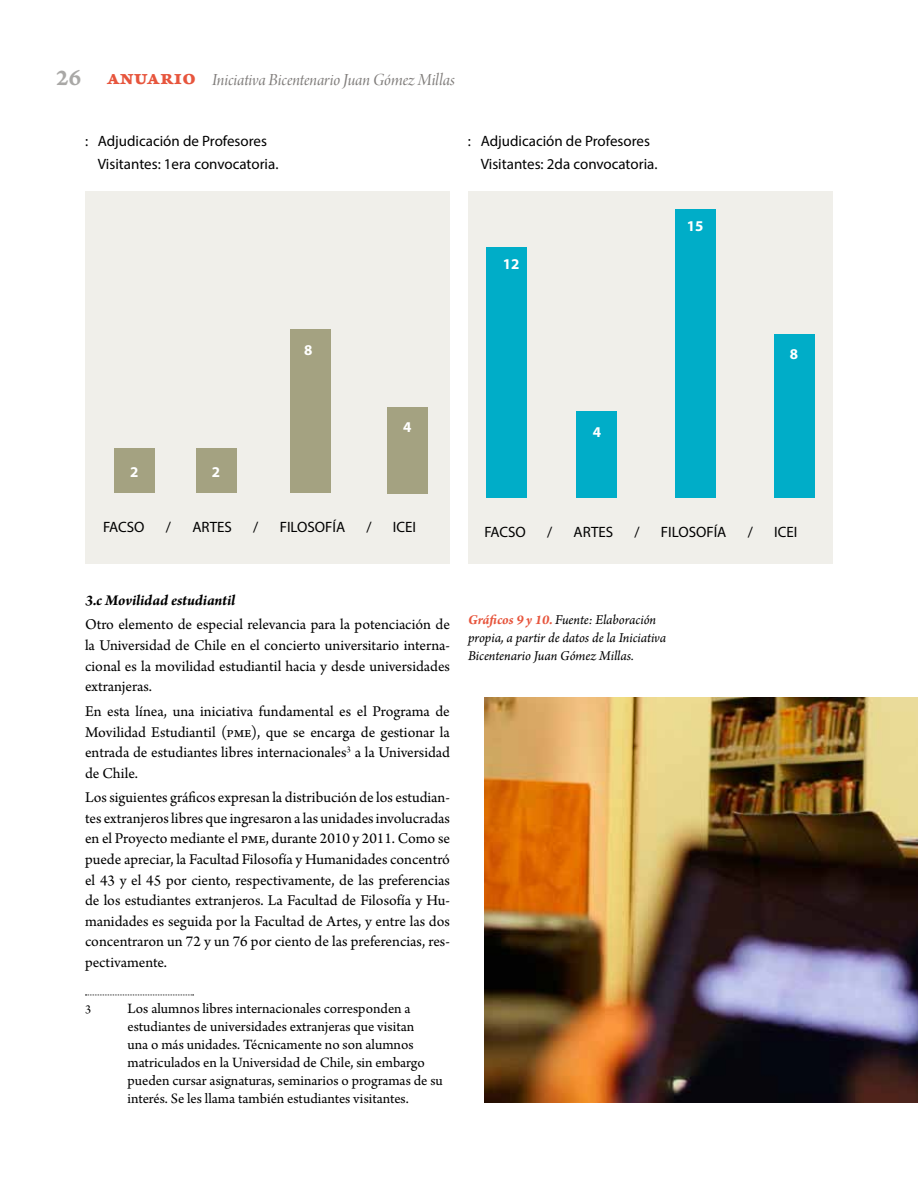
<style>
.page{position:relative;width:918px;height:1188px;background:#fff}
.page>*{position:absolute;margin:0;border:0;box-sizing:border-box;transform-origin:0 0}
.t1{font:18px "Arno Pro Italic Display";letter-spacing:-.005em;color:#7f7c7a}
.t2{font:15.75px/20.5px "Arno Pro";color:#000;text-align:justify}
.t3{font:italic 700 15.75px "Arno Pro";letter-spacing:-.005em;color:#000}
.t4{font:15px/18px "Arno Pro";color:#000}
.t5{font:15px/22.5px "Myriad Pro";color:#000}
.t6{font:700 15px "Myriad Pro";color:#fff}
.t7{font:italic 14.25px/18px "Arno Pro";letter-spacing:-.005em;color:#000}
.t8{font:12.75px "Arno Pro";color:#000}
.s1{font-family:"Arno Pro Smbd Caption";font-size:24px;color:#a9a8a6}
.s2{font-family:"Arno Pro Bold Caption";font-size:22.35px;color:#e7553d}
.s3{font-weight:700;color:#e7553d}
</style>
<div class="page">
<div style="left:85px;top:191px;width:365px;height:372px;background:#f0efea"></div>
<div style="left:468px;top:191px;width:365px;height:372px;background:#f0efea"></div>
<svg style="left:85px;top:995px;width:109px;height:1px"></svg>
<div style="left:114px;top:449px;width:41px;height:44px;background:#a4a281"></div>
<div style="left:487px;top:247px;width:40px;height:251px;background:#00adc8"></div>
<div style="left:774px;top:334px;width:40px;height:164px;background:#00adc8"></div>
<div style="left:196px;top:449px;width:40px;height:44px;background:#a4a281"></div>
<div style="left:577px;top:412px;width:40px;height:86px;background:#00adc8"></div>
<div style="left:675px;top:210px;width:40px;height:288px;background:#00adc8"></div>
<div style="left:387px;top:407px;width:41px;height:86px;background:#a4a281"></div>
<div style="left:290px;top:330px;width:40px;height:163px;background:#a4a281"></div>
<img style="left:484px;top:697px;width:434px;height:406px">
<p class="t1" style="left:56px;top:69px;width:400px"><span class="s1">26</span> <span class="s2">Anuario</span> Iniciativa Bicentenario Juan Gómez Millas</p>
<p class="t5" style="left:98px;top:130px;width:182px;text-indent:-13px">: Adjudicación de Profesores<br>Visitantes: 1era convocatoria.</p>
<p class="t5" style="left:481px;top:130px;width:178px;text-indent:-13px">: Adjudicación de Profesores<br>Visitantes: 2da convocatoria.</p>
<p class="t6" style="left:503px;top:254px;width:18px">12</p>
<p class="t6" style="left:687px;top:217px;width:18px">15</p>
<p class="t6" style="left:304px;top:340px;width:10px">8</p>
<p class="t6" style="left:790px;top:345px;width:10px">8</p>
<p class="t6" style="left:130px;top:462px;width:10px">2</p>
<p class="t6" style="left:212px;top:462px;width:10px">2</p>
<p class="t6" style="left:403px;top:417px;width:10px">4</p>
<p class="t6" style="left:593px;top:422px;width:10px">4</p>
<p class="t5" style="left:103px;top:516px;width:43px">FACSO</p>
<p class="t5" style="left:166px;top:516px;width:7px">/</p>
<p class="t5" style="left:192px;top:516px;width:41px">ARTES</p>
<p class="t5" style="left:253px;top:516px;width:7px">/</p>
<p class="t5" style="left:280px;top:516px;width:67px">FILOSOFÍA</p>
<p class="t5" style="left:367px;top:516px;width:7px">/</p>
<p class="t5" style="left:393px;top:516px;width:25px">ICEI</p>
<p class="t5" style="left:484px;top:521px;width:43px">FACSO</p>
<p class="t5" style="left:547px;top:521px;width:7px">/</p>
<p class="t5" style="left:574px;top:521px;width:41px">ARTES</p>
<p class="t5" style="left:635px;top:521px;width:7px">/</p>
<p class="t5" style="left:661px;top:521px;width:67px">FILOSOFÍA</p>
<p class="t5" style="left:748px;top:521px;width:7px">/</p>
<p class="t5" style="left:774px;top:521px;width:25px">ICEI</p>
<p class="t3" style="left:85px;top:591px;width:152px">3.c Movilidad estudiantil</p>
<p class="t2" style="left:85px;top:615px;width:366px">Otro elemento de especial relevancia para la potenciación de la Universidad de Chile en el concierto universitario interna&shy;cional es la movilidad estudiantil hacia y desde universidades extranjeras.</p>
<p class="t2" style="left:85px;top:702px;width:366px">En esta línea, una iniciativa fundamental es el Programa de Movilidad Estudiantil (pme), que se encarga de gestionar la entrada de estudiantes libres internacionales<sup>3</sup> a la Universidad de Chile.</p>
<p class="t2" style="left:85px;top:788px;width:367px">Los siguientes gráficos expresan la distribución de los estudian&shy;tes extranjeros libres que ingresaron a las unidades involucradas en el Proyecto mediante el pme, durante 2010 y 2011. Como se puede apreciar, la Facultad Filosofía y Humanidades concentró el 43 y el 45 por ciento, respectivamente, de las preferencias de los estudiantes extranjeros. La Facultad de Filosofía y Hu&shy;manidades es seguida por la Facultad de Artes, y entre las dos concentraron un 72 y un 76 por ciento de las preferencias, res&shy;pectivamente.</p>
<p class="t8" style="left:85px;top:1002px;width:8px">3</p>
<p class="t4" style="left:128px;top:1000px;width:317px">Los alumnos libres internacionales corresponden a estudiantes de universidades extranjeras que visitan<br>una o más unidades. Técnicamente no son alumnos matriculados en la Universidad de Chile, sin embargo pueden cursar asignaturas, seminarios o programas de su interés. Se les llama también estudiantes visitantes.</p>
<p class="t7" style="left:468px;top:612px;width:200px"><span class="s3">Gráficos 9 y 10.</span> Fuente: Elaboración propia, a partir de datos de la Iniciativa<br>Bicentenario Juan Gómez Millas.</p>
</div>
